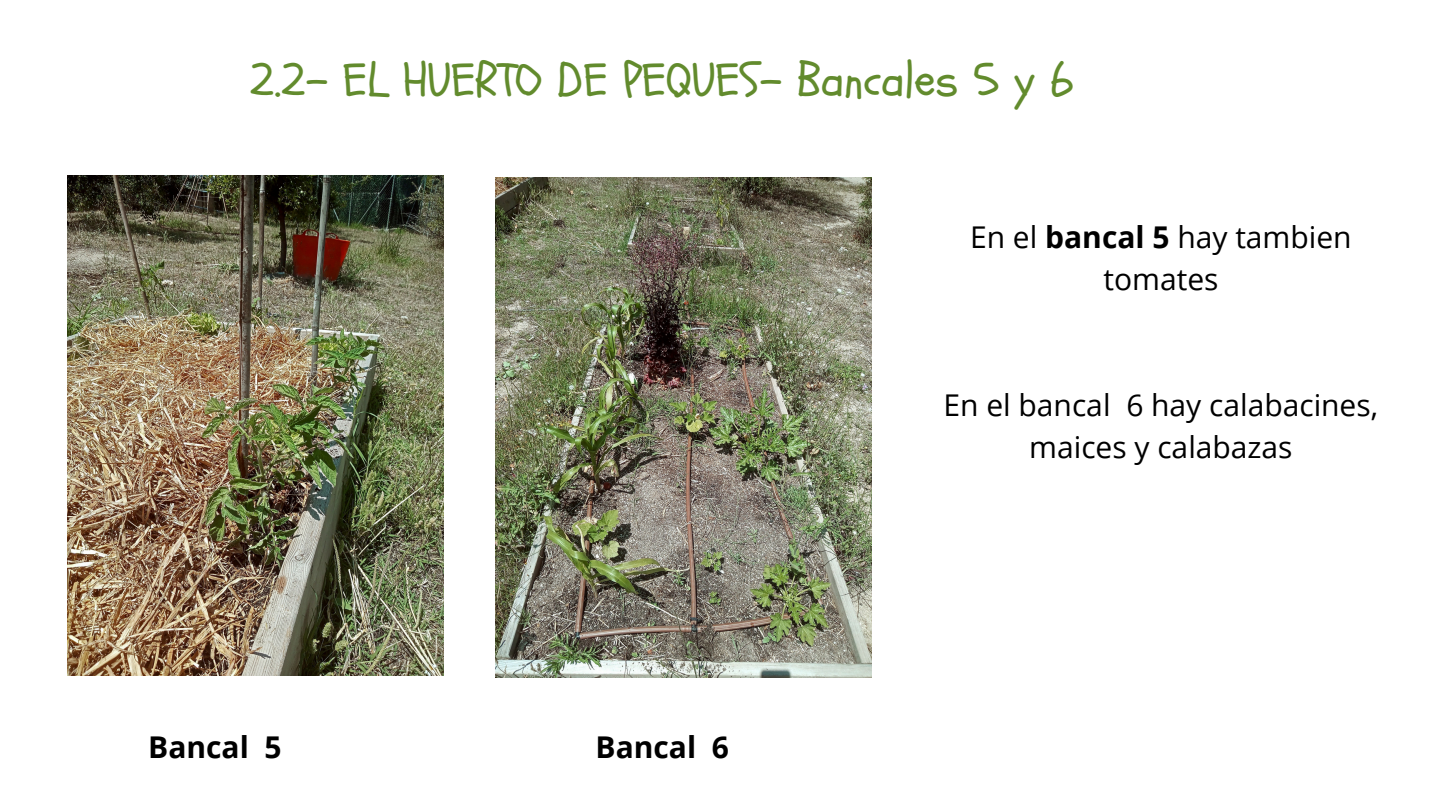
<style>
.page{position:relative;width:1440px;height:810px;background:#fff}
.page>*{position:absolute;margin:0;border:0;box-sizing:border-box;transform-origin:0 0}
.t1{font:48px "Schoolbell";color:#628b2d}
.t2{font:30px/42px "Open Sans";color:#000;text-align:center}
.t3{font:700 30px "Open Sans";color:#000}
.s1{font-weight:700}
</style>
<div class="page">
<img style="left:496px;top:177px;width:375px;height:500px">
<img style="left:68px;top:176px;width:376px;height:500px">
<p class="t1" style="left:250px;top:48px;width:825px">2.2- EL HUERTO DE PEQUES- Bancales 5 y 6</p>
<p class="t2" style="left:970px;top:216px;width:383px">En el <span class="s1">bancal 5</span> hay tambien tomates</p>
<h2 class="t3" style="left:148px;top:726px;width:135px">Bancal 5</h2>
<h2 class="t3" style="left:596px;top:726px;width:135px">Bancal 6</h2>
<p class="t2" style="left:944px;top:384px;width:436px">En el bancal 6 hay calabacines, maices y calabazas</p>
</div>
